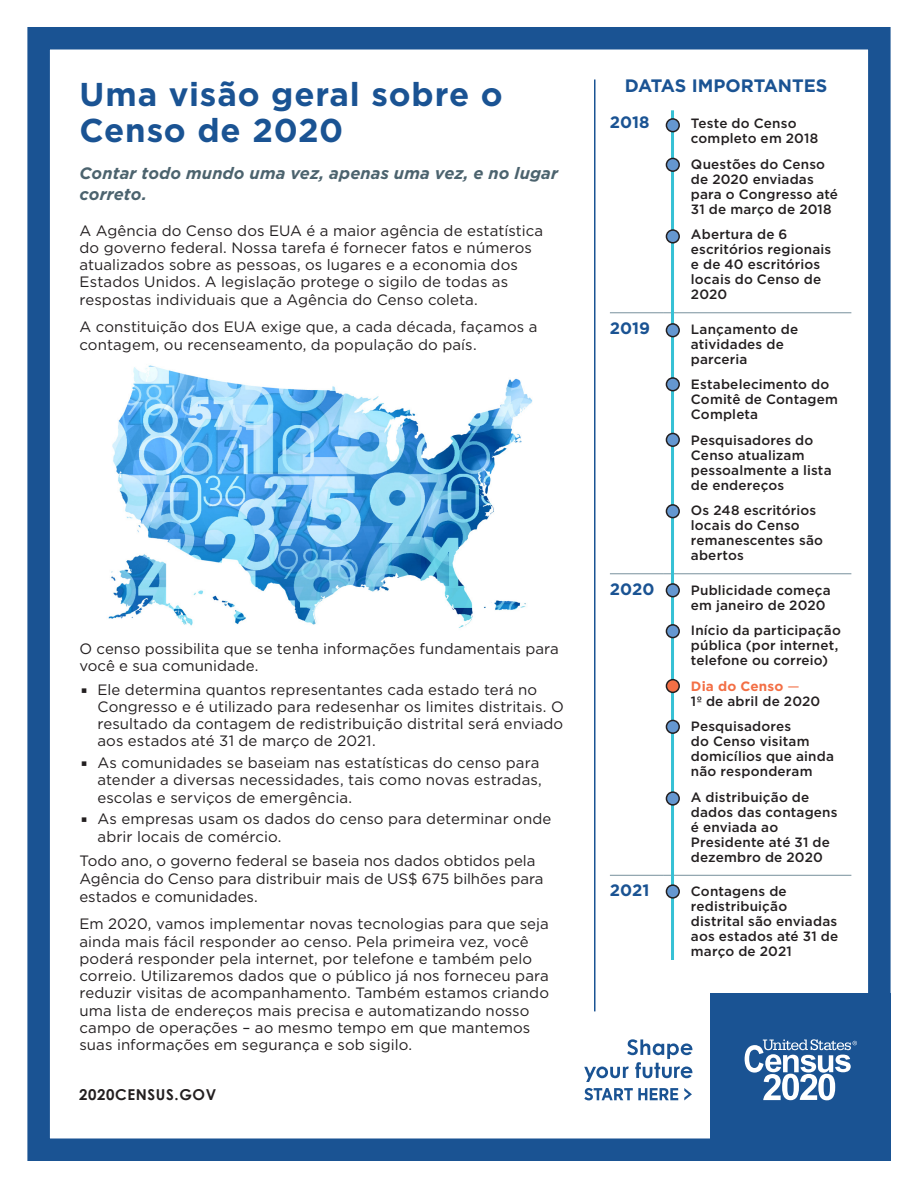
<style>
.page{position:relative;width:918px;height:1188px;background:#fff}
.page>*{position:absolute;margin:0;border:0;box-sizing:border-box;transform-origin:0 0}
.t1{font:700 33px/36px "Gotham";letter-spacing:.025em;color:#1a5393}
.subhead1{font:700 18px "Gotham";color:#1a5393}
.Subtitle{font:italic 700 16.5px/21px "Gotham";letter-spacing:.005em;color:#4c636e}
.subhead1-2{font:700 16.5px "Gotham";color:#1a5393}
.body_text{font:15px/17.2px "Gotham";letter-spacing:.005em;color:#231f20}
.t2{font:700 15px "Century Gothic";letter-spacing:.04em;color:#231f20}
.body_text-2{font:500 13.5px/15px "Gotham";letter-spacing:.015em;color:#231f20}
.s1{font-family:"Lucida Sans"}
.s2{font-weight:700;color:#f36f45}
.s3{font-weight:400;color:#f36f45}
</style>
<div class="page">
<div style="left:27px;top:27px;width:864px;height:1134px;border:22px solid #1a5393"></div>
<div style="left:710px;top:994px;width:181px;height:167px;background:#1a5393"></div>
<svg style="left:584px;top:1088px;width:94px;height:12px"></svg>
<svg style="left:684px;top:1088px;width:8px;height:12px"></svg>
<svg style="left:584px;top:1039px;width:108px;height:43px"></svg>
<svg style="left:745px;top:1039px;width:112px;height:61px"></svg>
<hr style="left:594px;top:80px;width:2px;height:931px;background:#1a5393">
<img style="left:108px;top:365px;width:425px;height:263px">
<hr style="left:610px;top:875px;width:54px;height:1px;background:#77909c">
<hr style="left:664px;top:875px;width:187px;height:1px;background:#77909c">
<hr style="left:610px;top:312px;width:54px;height:1px;background:#77909c">
<hr style="left:664px;top:312px;width:187px;height:1px;background:#77909c">
<hr style="left:610px;top:573px;width:54px;height:1px;background:#77909c">
<hr style="left:664px;top:573px;width:187px;height:1px;background:#77909c">
<hr style="left:671px;top:110px;width:3px;height:850px;background:#37c1d5">
<div style="left:666px;top:324px;width:13px;height:13px;background:#6597d0;border-radius:50%"></div>
<div style="left:666px;top:323px;width:14px;height:14px;border:2px solid #231f20;border-radius:50%"></div>
<div style="left:666px;top:378px;width:13px;height:13px;background:#6597d0;border-radius:50%"></div>
<div style="left:666px;top:377px;width:14px;height:14px;border:2px solid #231f20;border-radius:50%"></div>
<div style="left:666px;top:433px;width:13px;height:13px;background:#6597d0;border-radius:50%"></div>
<div style="left:666px;top:433px;width:14px;height:14px;border:2px solid #231f20;border-radius:50%"></div>
<div style="left:666px;top:625px;width:13px;height:13px;background:#6597d0;border-radius:50%"></div>
<div style="left:666px;top:624px;width:14px;height:14px;border:2px solid #231f20;border-radius:50%"></div>
<div style="left:666px;top:792px;width:13px;height:13px;background:#6597d0;border-radius:50%"></div>
<div style="left:666px;top:791px;width:14px;height:15px;border:2px solid #231f20;border-radius:50%"></div>
<div style="left:666px;top:885px;width:13px;height:13px;background:#6597d0;border-radius:50%"></div>
<div style="left:666px;top:884px;width:14px;height:15px;border:2px solid #231f20;border-radius:50%"></div>
<div style="left:666px;top:230px;width:13px;height:13px;background:#6597d0;border-radius:50%"></div>
<div style="left:666px;top:229px;width:14px;height:15px;border:2px solid #231f20;border-radius:50%"></div>
<div style="left:666px;top:158px;width:13px;height:13px;background:#6597d0;border-radius:50%"></div>
<div style="left:666px;top:158px;width:14px;height:14px;border:2px solid #231f20;border-radius:50%"></div>
<div style="left:666px;top:505px;width:13px;height:13px;background:#6597d0;border-radius:50%"></div>
<div style="left:666px;top:504px;width:14px;height:14px;border:2px solid #231f20;border-radius:50%"></div>
<div style="left:666px;top:119px;width:13px;height:13px;background:#6597d0;border-radius:50%"></div>
<div style="left:666px;top:118px;width:14px;height:14px;border:2px solid #231f20;border-radius:50%"></div>
<div style="left:666px;top:680px;width:13px;height:12px;background:#f36f45;border-radius:50%"></div>
<div style="left:666px;top:679px;width:14px;height:14px;border:2px solid #231f20;border-radius:50%"></div>
<div style="left:666px;top:584px;width:13px;height:13px;background:#6597d0;border-radius:50%"></div>
<div style="left:666px;top:583px;width:14px;height:14px;border:2px solid #231f20;border-radius:50%"></div>
<div style="left:666px;top:720px;width:13px;height:13px;background:#6597d0;border-radius:50%"></div>
<div style="left:666px;top:720px;width:14px;height:14px;border:2px solid #231f20;border-radius:50%"></div>
<h1 class="t1" style="left:80px;top:76px;width:425px">Uma visão geral sobre o<br>Censo de 2020</h1>
<p class="Subtitle" style="left:80px;top:163px;width:480px">Contar todo mundo uma vez, apenas uma vez, e no lugar correto.</p>
<p class="body_text" style="left:80px;top:221px;width:465px">A Agência do Censo dos EUA é a maior agência de estatística do governo federal. Nossa tarefa é fornecer fatos e números atualizados sobre as pessoas, os lugares e a economia dos Estados Unidos. A legislação protege o sigilo de todas as respostas individuais que a Agência do Censo coleta.</p>
<p class="body_text" style="left:80px;top:318px;width:459px;line-height:18px">A constituição dos EUA exige que, a cada década, façamos a contagem, ou recenseamento, da população do país.</p>
<p class="body_text" style="left:80px;top:640px;width:481px">O censo possibilita que se tenha informações fundamentais para você e sua comunidade.</p>
<p class="body_text" style="left:98px;top:680px;width:468px;text-indent:-18px"><span class="s1">•</span> Ele determina quantos representantes cada estado terá no Congresso e é utilizado para redesenhar os limites distritais. O resultado da contagem de redistribuição distrital será enviado aos estados até 31 de março de 2021.</p>
<p class="body_text" style="left:98px;top:754px;width:446px;text-indent:-18px"><span class="s1">•</span> As comunidades se baseiam nas estatísticas do censo para atender a diversas necessidades, tais como novas estradas, escolas e serviços de emergência.</p>
<p class="body_text" style="left:98px;top:810px;width:455px;text-indent:-18px"><span class="s1">•</span> As empresas usam os dados do censo para determinar onde abrir locais de comércio.</p>
<p class="body_text" style="left:80px;top:852px;width:466px;line-height:17.7px">Todo ano, o governo federal se baseia nos dados obtidos pela<br>Agência do Censo para distribuir mais de US$ 675 bilhões para estados e comunidades.</p>
<p class="body_text" style="left:80px;top:915px;width:471px">Em 2020, vamos implementar novas tecnologias para que seja ainda mais fácil responder ao censo. Pela primeira vez, você poderá responder pela internet, por telefone e também pelo correio. Utilizaremos dados que o público já nos forneceu para reduzir visitas de acompanhamento. Também estamos criando uma lista de endereços mais precisa e automatizando nosso campo de operações – ao mesmo tempo em que mantemos suas informações em segurança e sob sigilo.</p>
<p class="t2" style="left:79px;top:1083px;width:139px">2020CENSUS.GOV</p>
<p class="subhead1" style="left:625px;top:74px;width:204px">DATAS IMPORTANTES</p>
<p class="subhead1-2" style="left:610px;top:111px;width:41px">2018</p>
<p class="body_text-2" style="left:691px;top:116px;width:129px">Teste do Censo completo em 2018</p>
<p class="body_text-2" style="left:691px;top:156px;width:149px">Questões do Censo de 2020 enviadas para o Congresso até<br>31 de março de 2018</p>
<p class="body_text-2" style="left:691px;top:227px;width:142px">Abertura de 6 escritórios regionais e de 40 escritórios locais do Censo de<br>2020</p>
<p class="subhead1-2" style="left:610px;top:317px;width:42px">2019</p>
<p class="body_text-2" style="left:691px;top:321px;width:109px">Lançamento de atividades de parceria</p>
<p class="body_text-2" style="left:691px;top:377px;width:149px">Estabelecimento do<br>Comitê de Contagem<br>Completa</p>
<p class="body_text-2" style="left:691px;top:432px;width:142px">Pesquisadores do<br>Censo atualizam pessoalmente a lista de endereços</p>
<p class="body_text-2" style="left:691px;top:503px;width:134px">Os 248 escritórios locais do Censo remanescentes são abertos</p>
<p class="subhead1-2" style="left:610px;top:578px;width:46px">2020</p>
<p class="body_text-2" style="left:691px;top:582px;width:141px">Publicidade começa em janeiro de 2020</p>
<p class="body_text-2" style="left:691px;top:623px;width:152px">Início da participação pública (por internet, telefone ou correio)</p>
<p class="body_text-2" style="left:691px;top:678px;width:131px"><span class="s2">Dia do Censo</span> <span class="s3">—<br></span>1º de abril de 2020</p>
<p class="body_text-2" style="left:691px;top:719px;width:145px">Pesquisadores<br>do Censo visitam domicílios que ainda não responderam</p>
<p class="body_text-2" style="left:691px;top:789px;width:148px">A distribuição de dados das contagens é enviada ao<br>Presidente até 31 de dezembro de 2020</p>
<p class="subhead1-2" style="left:610px;top:879px;width:41px">2021</p>
<p class="body_text-2" style="left:691px;top:884px;width:149px">Contagens de redistribuição distrital são enviadas aos estados até 31 de março de 2021</p>
</div>
